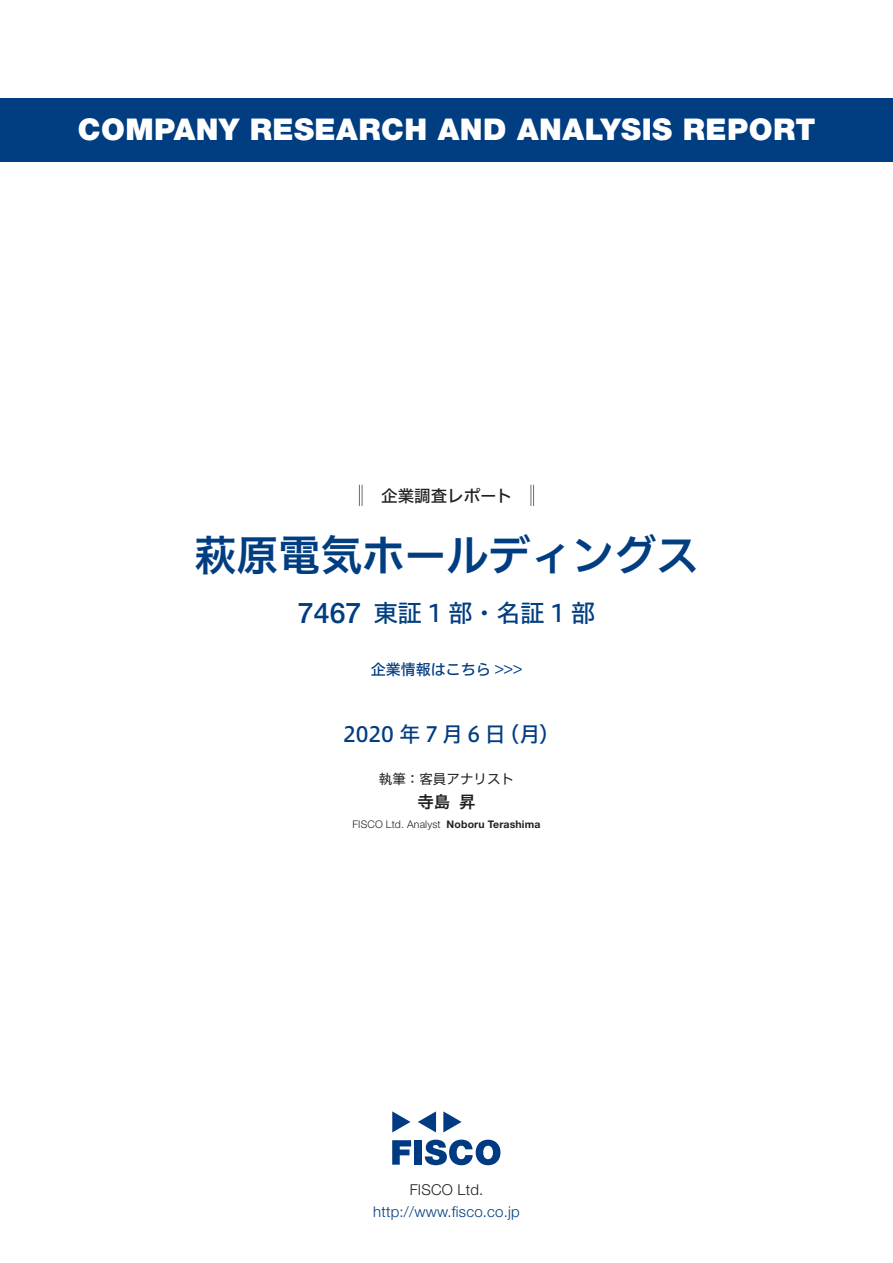
<style>
.page{position:relative;width:893px;height:1263px;background:#fff}
.page>*{position:absolute;margin:0;border:0;box-sizing:border-box;transform-origin:0 0}
.t1{font:42px "Hiragino UD Sans F Std N W6";color:#003d81}
.t2{font:900 30px "Helvetica Neue LT Std";letter-spacing:.015em;color:#fff}
.t3{font:500 28.5px "Helvetica Neue LT Std";color:#003d81}
.t4{font:24px "Hiragino UD Sans F Std N W5";letter-spacing:.125em;color:#003d81}
.t5{font:21px "Hiragino UD Sans F Std N W5";letter-spacing:.2em;color:#003d81}
.t6{font:16.5px "Hiragino UD Sans F Std N W5";color:#231f20}
.t7{font:16.5px "Hiragino UD Sans F Std N W6";color:#231f20}
.t8{font:300 15px "Helvetica Neue LT Std";letter-spacing:.015em;color:#003d81}
.t9{font:15px "Hiragino UD Sans F Std N W5";color:#003d81}
.t10{font:300 15px "Helvetica Neue LT Std";letter-spacing:.015em;color:#231f20}
.t11{font:13.5px "Hiragino UD Sans F Std N W4";color:#231f20}
.t12{font:300 10.5px "Helvetica Neue LT Std";letter-spacing:.015em;color:#231f20}
.t13{font:700 10.5px "Helvetica Neue LT Std";letter-spacing:.015em;color:#231f20}
</style>
<div class="page">
<svg style="left:392px;top:1140px;width:19px;height:25px"></svg>
<div style="left:414px;top:1140px;width:8px;height:25px;background:#003a83"></div>
<svg style="left:425px;top:1139px;width:75px;height:26px"></svg>
<svg style="left:392px;top:1111px;width:18px;height:21px"></svg>
<svg style="left:443px;top:1111px;width:19px;height:21px"></svg>
<svg style="left:418px;top:1111px;width:18px;height:21px"></svg>
<div style="left:0;top:98px;width:893px;height:64px;background:#003d81"></div>
<svg style="left:359px;top:485px;width:4px;height:21px"></svg>
<svg style="left:531px;top:485px;width:3px;height:21px"></svg>
<p class="t2" style="left:78px;top:112px;width:739px">COMPANY RESEARCH AND ANALYSIS REPORT</p>
<p class="t6" style="left:365px;top:483px;width:149px">　企業調査レポート</p>
<h1 class="t1" style="left:194px;top:523px;width:506px">萩原電気ホールディングス</h1>
<p class="t3" style="left:298px;top:596px;width:65px">7467</p>
<p class="t4" style="left:374px;top:594px;width:223px">東証1 部・名証1 部</p>
<p class="t9" style="left:371px;top:658px;width:153px">企業情報はこちら &lt;&lt;&lt;</p>
<p class="t5" style="left:343px;top:718px;width:164px">2020年7月6日</p>
<p class="t5" style="left:498px;top:718px;width:63px">（月(</p>
<p class="t11" style="left:379px;top:768px;width:137px">執筆：客員アナリスト</p>
<p class="t7" style="left:459px;top:789px;width:18px">昇</p>
<p class="t7" style="left:417px;top:789px;width:34px">寺島</p>
<p class="t13" style="left:447px;top:818px;width:95px">Noboru Terashima</p>
<p class="t12" style="left:352px;top:818px;width:90px">FISCO Ltd. Analyst</p>
<p class="t10" style="left:410px;top:1180px;width:75px">FISCO Ltd.</p>
<p class="t8" style="left:373px;top:1202px;width:148px">http://www.fisco.co j p.</p>
</div>
